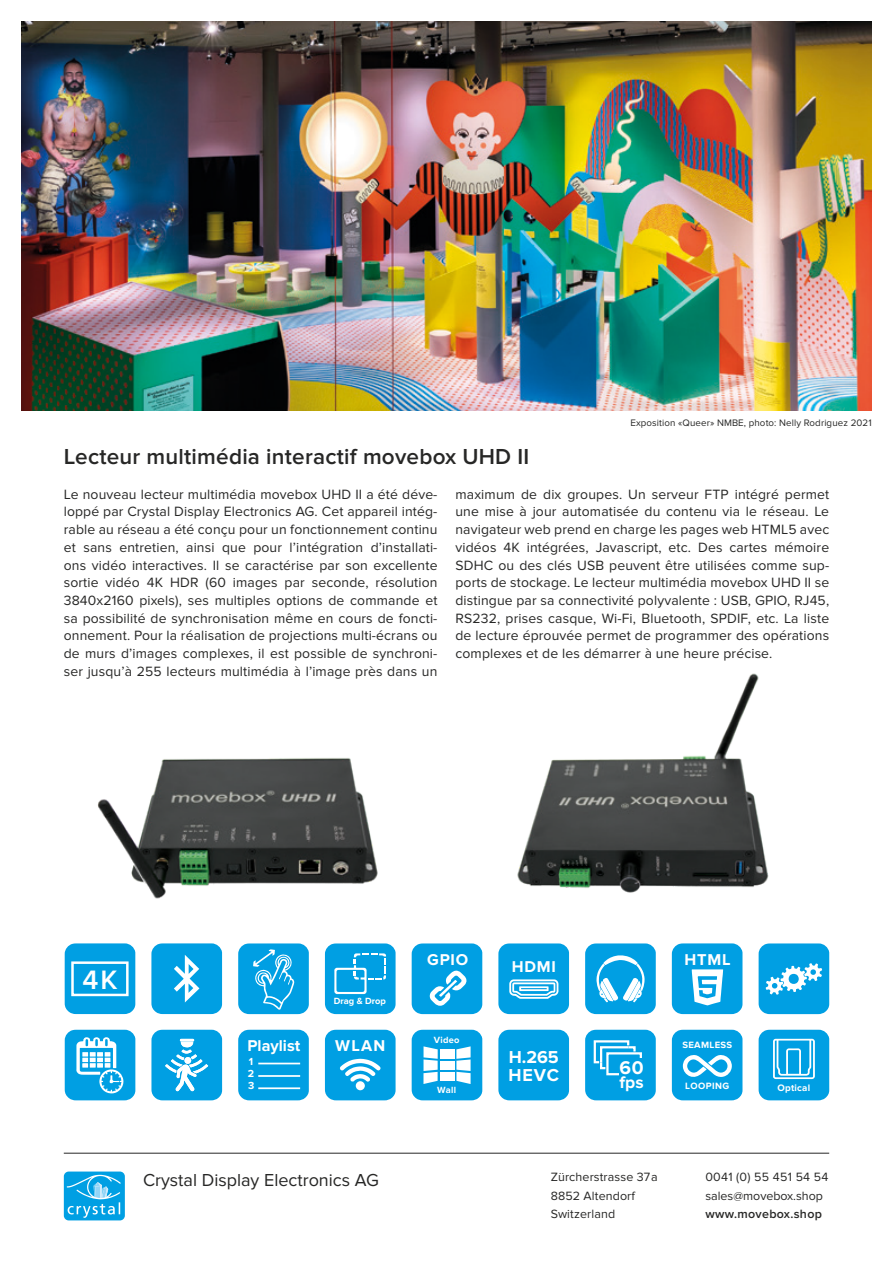
<style>
.page{position:relative;width:893px;height:1263px;background:#fff}
.page>*{position:absolute;margin:0;border:0;box-sizing:border-box;transform-origin:0 0}
.t1{font:600 27.6px "Proxima Nova";color:#fff}
.t2{font:600 22.5px "Proxima Nova";letter-spacing:.01em;color:#272726}
.t3{font:700 19.05px "Proxima Nova";color:#fff}
.t4{font:18px "Proxima Nova";color:#272726}
.t5{font:700 17.85px/17.2px "Proxima Nova";letter-spacing:.03em;color:#fff}
.t6{font:700 17.25px "Proxima Nova";color:#fff}
.t7{font:700 16.2px "Proxima Nova";letter-spacing:.05em;color:#fff}
.t8{font:700 16.2px "Proxima Nova";color:#fff}
.t9{font:13.95px/17.7px "Proxima Nova";letter-spacing:.01em;color:#272726;text-align:justify}
.t10{font:12.45px "Proxima Nova";letter-spacing:.01em;color:#272726}
.t11{font:600 12.45px "Proxima Nova";letter-spacing:.025em;color:#272726}
.t12{font:700 10.65px/12.1px "Proxima Nova";color:#fff;text-align:justify}
.t13{font:9.75px "Proxima Nova";letter-spacing:.01em;color:#272726}
.t14{font:700 9.75px "Proxima Nova";letter-spacing:.02em;color:#fff}
.t15{font:700 9.45px "Proxima Nova";letter-spacing:.03em;color:#fff}
.t16{font:700 9.45px "Proxima Nova";letter-spacing:.05em;color:#fff}
.t17{font:700 9.3px "Proxima Nova";color:#fff}
</style>
<div class="page">
<img style="left:21px;top:21px;width:851px;height:389px">
<div style="left:64px;top:1171px;width:61px;height:49px;background:#009fe3;border-radius:5px"></div>
<svg style="left:67px;top:1175px;width:54px;height:43px"></svg>
<hr style="left:64px;top:1153px;width:765px;height:1px;background:#272726">
<img style="left:517px;top:673px;width:252px;height:220px">
<img style="left:97px;top:758px;width:281px;height:141px">
<div style="left:65px;top:943px;width:70px;height:71px;background:#009fe3"></div>
<div style="left:71px;top:961px;width:58px;height:35px;border:2px solid #fff"></div>
<svg style="left:65px;top:1030px;width:70px;height:70px;background:#37b3e8"></svg>
<svg style="left:151px;top:943px;width:71px;height:71px;background:#1faae6"></svg>
<svg style="left:151px;top:1030px;width:71px;height:70px;background:#26ade7"></svg>
<svg style="left:412px;top:943px;width:70px;height:71px;background:#1ca9e6"></svg>
<svg style="left:412px;top:1030px;width:70px;height:70px"></svg>
<svg style="left:238px;top:943px;width:71px;height:71px;background:#20abe6"></svg>
<svg style="left:238px;top:1030px;width:71px;height:70px;background:#08a1e3"></svg>
<hr style="left:258px;top:1063px;width:42px;height:1px;background:#fff">
<hr style="left:258px;top:1075px;width:42px;height:2px;background:#fff">
<hr style="left:258px;top:1087px;width:42px;height:2px;background:#fff">
<svg style="left:498px;top:943px;width:71px;height:71px;background:#21abe6"></svg>
<div style="left:498px;top:1030px;width:71px;height:70px;background:#009fe3"></div>
<svg style="left:672px;top:943px;width:70px;height:71px;background:#2bafe7"></svg>
<svg style="left:672px;top:1030px;width:70px;height:70px;background:#1daae6"></svg>
<svg style="left:325px;top:943px;width:71px;height:71px;background:#1ca9e6"></svg>
<svg style="left:325px;top:1030px;width:71px;height:70px;background:#1ba9e5"></svg>
<div style="left:356px;top:1081px;width:9px;height:9px;background:#fff;border-radius:50%"></div>
<svg style="left:585px;top:943px;width:71px;height:71px;background:#30b1e8"></svg>
<svg style="left:585px;top:1030px;width:71px;height:70px;background:#1ca9e6"></svg>
<svg style="left:759px;top:943px;width:70px;height:71px;background:#29aee7"></svg>
<svg style="left:759px;top:1030px;width:70px;height:70px;background:#21abe6"></svg>
<p class="t2" style="left:64px;top:443px;width:467px">Lecteur multimédia interactif movebox UHD II</p>
<p class="t13" style="left:630px;top:417px;width:243px">Exposition «Queer» NMBE, photo: Nelly Rodriguez 2021</p>
<p class="t9" style="left:64px;top:485px;width:375px">Le nouveau lecteur multimédia movebox UHD II a été déve&shy;loppé par Crystal Display Electronics AG. Cet appareil intég&shy;rable au réseau a été conçu pour un fonctionnement continu et sans entretien, ainsi que pour l’intégration d’installati&shy;ons vidéo interactives. Il se caractérise par son excellente sortie vidéo 4K HDR (60 images par seconde, résolution 3840x2160 pixels), ses multiples options de commande et sa possibilité de synchronisation même en cours de foncti&shy;onnement. Pour la réalisation de projections multi-écrans ou de murs d’images complexes, il est possible de synchroni&shy;ser jusqu’à 255 lecteurs multimédia à l’image près dans un</p>
<p class="t9" style="left:455px;top:485px;width:375px">maximum de dix groupes. Un serveur FTP intégré permet une mise à jour automatisée du contenu via le réseau. Le navigateur web prend en charge les pages web HTML5 avec vidéos 4K intégrées, Javascript, etc. Des cartes mémoire SDHC ou des clés USB peuvent être utilisées comme sup&shy;ports de stockage. Le lecteur multimédia movebox UHD II se distingue par sa connectivité polyvalente : USB, GPIO, RJ45, RS232, prises casque, Wi-Fi, Bluetooth, SPDIF, etc. La liste de lecture éprouvée permet de programmer des opérations complexes et de les démarrer à une heure précise.</p>
<p class="t1" style="left:83px;top:963px;width:37px">4K</p>
<p class="t8" style="left:247px;top:1036px;width:54px">Playlist</p>
<p class="t12" style="left:248px;top:1055px;width:8px">1<br>2<br>3</p>
<p class="t17" style="left:334px;top:996px;width:54px">Drag &amp; Drop</p>
<p class="t7" style="left:335px;top:1036px;width:52px">WLAN</p>
<p class="t4" style="left:143px;top:1169px;width:237px">Crystal Display Electronics AG</p>
<p class="t7" style="left:427px;top:950px;width:43px">GPIO</p>
<p class="t17" style="left:434px;top:1035px;width:27px">Video</p>
<p class="t17" style="left:437px;top:1084px;width:21px">Wall</p>
<p class="t7" style="left:512px;top:957px;width:46px">HDMI</p>
<p class="t5" style="left:509px;top:1049px;width:52px">H.265<br>HEVC</p>
<p class="t7" style="left:684px;top:950px;width:48px">HTML</p>
<p class="t15" style="left:682px;top:1040px;width:51px">SEAMLESS</p>
<p class="t16" style="left:685px;top:1081px;width:46px">LOOPING</p>
<p class="t3" style="left:620px;top:1056px;width:26px">60</p>
<p class="t6" style="left:620px;top:1072px;width:25px">fps</p>
<p class="t14" style="left:778px;top:1082px;width:34px">Optical</p>
<p class="t10" style="left:551px;top:1170px;width:109px">Zürcherstrasse 37 a</p>
<p class="t10" style="left:551px;top:1188px;width:86px">8852 Altendorf</p>
<p class="t10" style="left:551px;top:1207px;width:66px">Switzerland</p>
<p class="t10" style="left:705px;top:1170px;width:125px">0041 (0) 55 451 54 54</p>
<p class="t10" style="left:705px;top:1188px;width:119px">sales@movebox.shop</p>
<p class="t11" style="left:705px;top:1207px;width:118px">www.movebox.shop</p>
</div>
